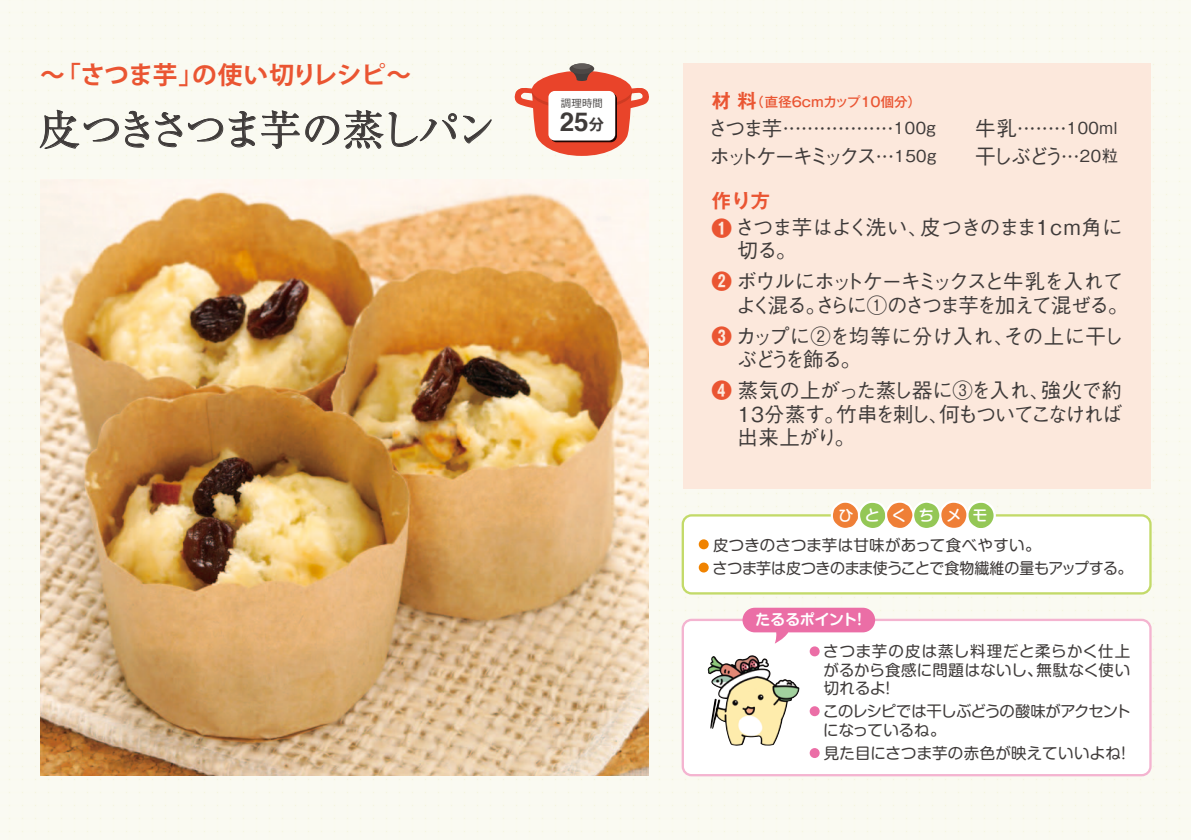
<style>
.page{position:relative;width:1191px;height:840px;background:#fff}
.page>*{position:absolute;margin:0;border:0;box-sizing:border-box;transform-origin:0 0}
.t1{font:41.6px "Ryumin Pro";letter-spacing:-.1em;color:#3f3b3a}
.t2{font:700 26px "Helvetica";color:#3f3b3a}
.t3{font:700 24.8px "Koz Go Pro";letter-spacing:-.02em;color:#ea5532}
.t4{font:500 20.6px/23.4px "Gothic BBB Pro";letter-spacing:-.075em;color:#3f3b3a}
.t5{font:500 20.6px/28px "Gothic BBB Pro";letter-spacing:-.145em;color:#3f3b3a}
.t6{font:500 20.6px/23.4px "Gothic BBB Pro";letter-spacing:-.04em;color:#3f3b3a}
.t7{font:700 19.2px "Gothic MB101 Pro De";color:#ea5532}
.t8{font:15.4px/18.6px "Shin M Go Pro";color:#3f3b3a;text-align:justify}
.t9{font:15.4px/18.6px "Shin M Go Pro";letter-spacing:-.035em;color:#3f3b3a}
.t10{font:15.4px "Shin M Go Pro";letter-spacing:-.03em;color:#3f3b3a}
.t11{font:15.4px "Shin M Go Pro";letter-spacing:.02em;color:#3f3b3a}
.t12{font:500 15px "Shin M Go Pro";letter-spacing:.795em;color:#fff}
.t13{font:700 14.8px "Shin M Go Pro De";letter-spacing:-.01em;color:#fff}
.t14{font:500 13.4px "Gothic MB101 Pro";color:#ea5532}
.t15{font:10.4px "Koz Go Pro";color:#3f3b3a}
.s1{font-family:"Koz Go Pro";font-size:15.2px}
.s2{font-family:"Gothic MB101 Pro De";font-weight:700;font-size:19.2px}
.s3{font-size:16.4px}
.s4{font-family:"Gothic MB101 Pro";font-weight:700;color:#ea5532}
</style>
<div class="page">
<div style="left:0;top:0;width:1191px;height:839px;background:#fafaf2"></div>
<div style="left:683px;top:63px;width:467px;height:425px;background:#fce8dc"></div>
<div style="left:683px;top:515px;width:467px;height:78px;background:#fff;border-radius:9px"></div>
<div style="left:681px;top:514px;width:470px;height:80px;border:2px solid #c3da69;border-radius:9px"></div>
<div style="left:683px;top:619px;width:467px;height:155px;background:#fff;border-radius:9px"></div>
<div style="left:681px;top:618px;width:470px;height:157px;border:2px solid #f4b4d0;border-radius:9px"></div>
<img style="left:707px;top:655px;width:92px;height:90px">
<svg style="left:826px;top:488px;width:173px;height:40px"></svg>
<svg style="left:742px;top:607px;width:133px;height:36px"></svg>
<img style="left:41px;top:190px;width:608px;height:585px">
<div style="left:809px;top:646px;width:10px;height:10px;background:#eb6ea6;border-radius:50%"></div>
<svg style="left:809px;top:705px;width:10px;height:10px"></svg>
<svg style="left:809px;top:747px;width:10px;height:10px"></svg>
<div style="left:698px;top:539px;width:10px;height:10px;background:#f08300;border-radius:50%"></div>
<div style="left:698px;top:562px;width:10px;height:10px;background:#f08300;border-radius:50%"></div>
<svg style="left:39px;top:109px;width:110px;height:40px"></svg>
<svg style="left:155px;top:112px;width:27px;height:35px"></svg>
<svg style="left:188px;top:110px;width:304px;height:39px"></svg>
<div style="left:532px;top:71px;width:100px;height:36px;background:#e9442a;border-radius:50%"></div>
<svg style="left:570px;top:71px;width:23px;height:10px"></svg>
<div style="left:569px;top:63px;width:25px;height:11px;background:#4d4745;border-radius:50%"></div>
<div style="left:573px;top:63px;width:18px;height:6px;background:#605b59;border-radius:50%"></div>
<svg style="left:514px;top:88px;width:135px;height:68px"></svg>
<p class="t3" style="left:40px;top:59px;width:372px">～「さつま芋」の使い切りレシピ～</p>
<h1 class="t1" style="left:39px;top:97px;width:459px">皮つきさつま芋の蒸しパン</h1>
<p class="t15" style="left:561px;top:96px;width:44px">調理時間</p>
<p class="t2" style="left:560px;top:101px;width:46px">25<span class="s1">分</span></p>
<p class="t14" style="left:712px;top:91px;width:211px"><span class="s2">材 料</span>（直径6cmカップ10個分）</p>
<p class="t5" style="left:707px;top:112px;width:234px">さつま芋··················<span class="s3">100ｇ</span>ホットケーキミックス· · · <span class="s3">150ｇ</span></p>
<p class="t4" style="left:975px;top:112px;width:144px;line-height:28px">牛乳········<span class="s3">100ml</span>干しぶどう···<span class="s3">20粒</span></p>
<p class="t7" style="left:712px;top:185px;width:60px">作り方</p>
<p class="t4" style="left:738px;top:213px;width:386px;text-indent:-26px"><span class="s4">❶</span> さつま芋はよく洗い、皮つきのまま1cm角に切る。</p>
<p class="t4" style="left:711px;top:267px;width:418px;text-align:right"><span class="s4">❷</span> ボウルにホットケーキミックスと牛乳を入れてよく混る。さらに①のさつま芋を加えて混ぜる。</p>
<p class="t6" style="left:737px;top:321px;width:388px;text-indent:-26px"><span class="s4">❸</span> カップに②を均等に分け入れ、その上に干しぶどうを飾る。</p>
<p class="t4" style="left:737px;top:376px;width:386px;text-align:justify;text-indent:-26px"><span class="s4">❹</span> 蒸気の上がった蒸し器に③を入れ、強火で約13分蒸す。竹串を刺し、何もついてこなければ出来上がり。</p>
<p class="t12" style="left:838px;top:503px;width:150px">ひとくちメモ</p>
<p class="t11" style="left:713px;top:532px;width:329px">皮つきのさつま芋は甘味があって食べやすい。</p>
<p class="t10" style="left:712px;top:555px;width:421px">さつま芋は皮つきのまま使うことで食物繊維の量もアップする。</p>
<p class="t13" style="left:755px;top:607px;width:113px">たるるポイント！</p>
<p class="t8" style="left:823px;top:640px;width:308px">さつま芋の皮は蒸し料理だと柔らかく仕上がるから食感に問題はないし、無駄なく使い切れるよ！</p>
<p class="t9" style="left:823px;top:699px;width:309px">このレシピでは干しぶどうの酸味がアクセントになっているね。</p>
<p class="t8" style="left:823px;top:741px;width:309px">見た目にさつま芋の赤色が映えていいよね！</p>
</div>
